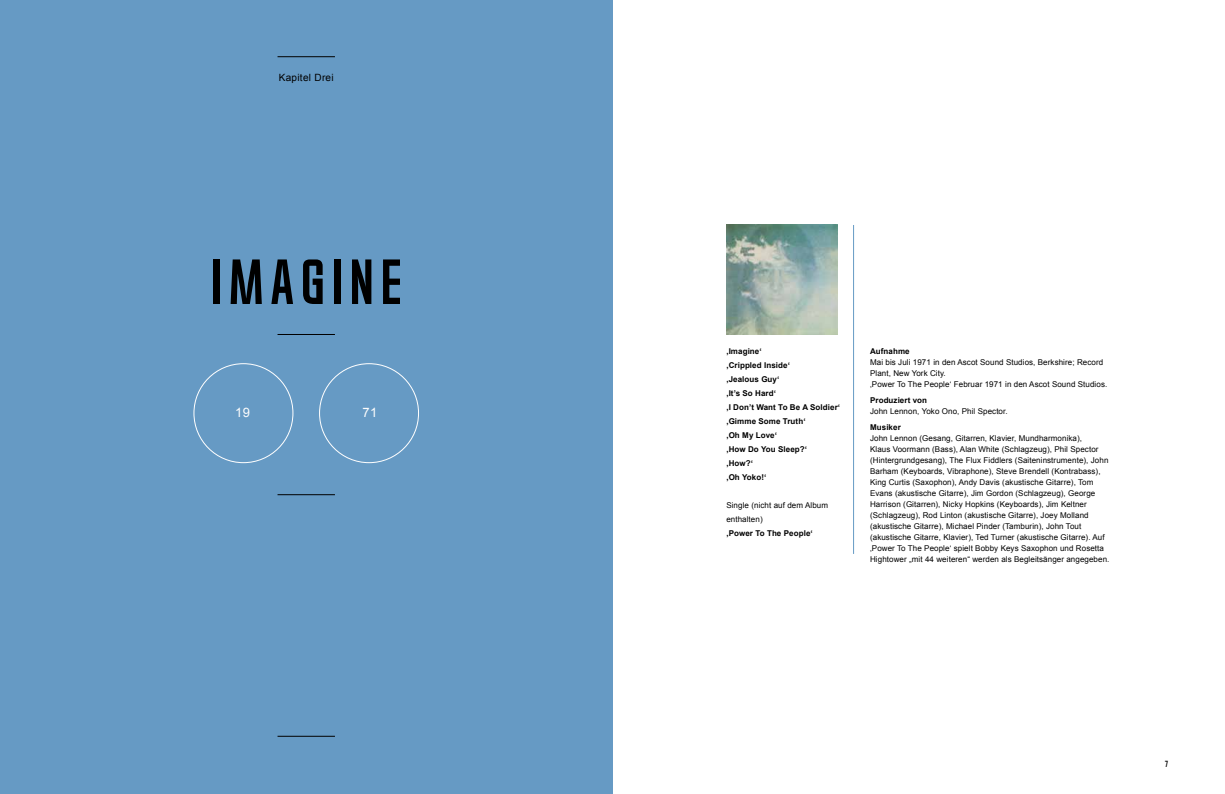
<style>
.page{position:relative;width:1225px;height:794px;background:#fff}
.page>*{position:absolute;margin:0;border:0;box-sizing:border-box;transform-origin:0 0}
.t1{font:700 57.3px "Chosence";letter-spacing:.08em;color:#000}
.t2{font:13px "Arial";color:#fdfdfd}
.t3{font:10px "Arial";letter-spacing:.03em;color:#000}
.t4{font:8px/11px "Arial";letter-spacing:.01em;color:#000}
.t5{font:700 8px/14px "Arial";letter-spacing:.01em;color:#000}
.t6{font:700 8px "Chosence";color:#000}
</style>
<div class="page">
<hr style="left:853px;top:225px;width:1px;height:329px;background:#669ac4">
<img style="left:726px;top:225px;width:111px;height:109px">
<div style="left:0;top:0;width:612px;height:794px;background:#669ac4"></div>
<hr style="left:277px;top:334px;width:58px;height:1px;background:#000">
<hr style="left:277px;top:56px;width:58px;height:1px;background:#000">
<hr style="left:277px;top:736px;width:58px;height:1px;background:#000">
<hr style="left:277px;top:494px;width:58px;height:1px;background:#000">
<p class="t3" style="left:279px;top:71px;width:56px">Kapitel Drei</p>
<h1 class="t1" style="left:210px;top:251px;width:193px">IMAGINE</h1>
<h2 class="t2" style="left:235px;top:404px;width:16px">19</h2>
<h2 class="t2" style="left:362px;top:404px;width:16px">71</h2>
<p class="t5" style="left:726px;top:344px;width:115px">‚Imagine‘<br>‚Crippled Inside‘<br>‚Jealous Guy‘<br>‚It’s So Hard‘<br>‚I Don’t Want To Be A Soldier‘ ‚Gimme Some Truth‘<br>‚Oh My Love‘<br>‚How Do You Sleep?‘<br>‚How?‘<br>‚Oh Yoko!‘</p>
<p class="t4" style="left:726px;top:498px;width:103px;line-height:14px">Single (nicht auf dem Album enthalten)</p>
<p class="t5" style="left:726px;top:526px;width:88px">‚Power To The People‘</p>
<p class="t5" style="left:870px;top:344px;width:41px">Aufnahme</p>
<p class="t4" style="left:870px;top:357px;width:239px">Mai bis Juli 1971 in den Ascot Sound Studios, Berkshire; Record<br>Plant, New York City.<br>‚Power To The People‘ Februar 1971 in den Ascot Sound Studios.</p>
<p class="t5" style="left:870px;top:393px;width:59px">Produziert von</p>
<p class="t4" style="left:870px;top:406px;width:139px">John Lennon, Yoko Ono, Phil Spector.</p>
<p class="t5" style="left:870px;top:420px;width:32px">Musiker</p>
<p class="t4" style="left:870px;top:433px;width:241px">John Lennon (Gesang, Gitarren, Klavier, Mundharmonika),<br>Klaus Voormann (Bass), Alan White (Schlagzeug), Phil Spector (Hintergrundgesang), The Flux Fiddlers (Saiteninstrumente), John Barham (Keyboards, Vibraphone), Steve Brendell (Kontrabass), King Curtis (Saxophon), Andy Davis (akustische Gitarre), Tom Evans (akustische Gitarre), Jim Gordon (Schlagzeug), George Harrison (Gitarren), Nicky Hopkins (Keyboards), Jim Keltner (Schlagzeug), Rod Linton (akustische Gitarre), Joey Molland (akustische Gitarre), Michael Pinder (Tamburin), John Tout (akustische Gitarre, Klavier), Ted Turner (akustische Gitarre). Auf ‚Power To The People‘ spielt Bobby Keys Saxophon und Rosetta Hightower „mit 44 weiteren“ werden als Begleitsänger angegeben.</p>
<p class="t6" style="left:1165px;top:760px;width:5px">7</p>
</div>
